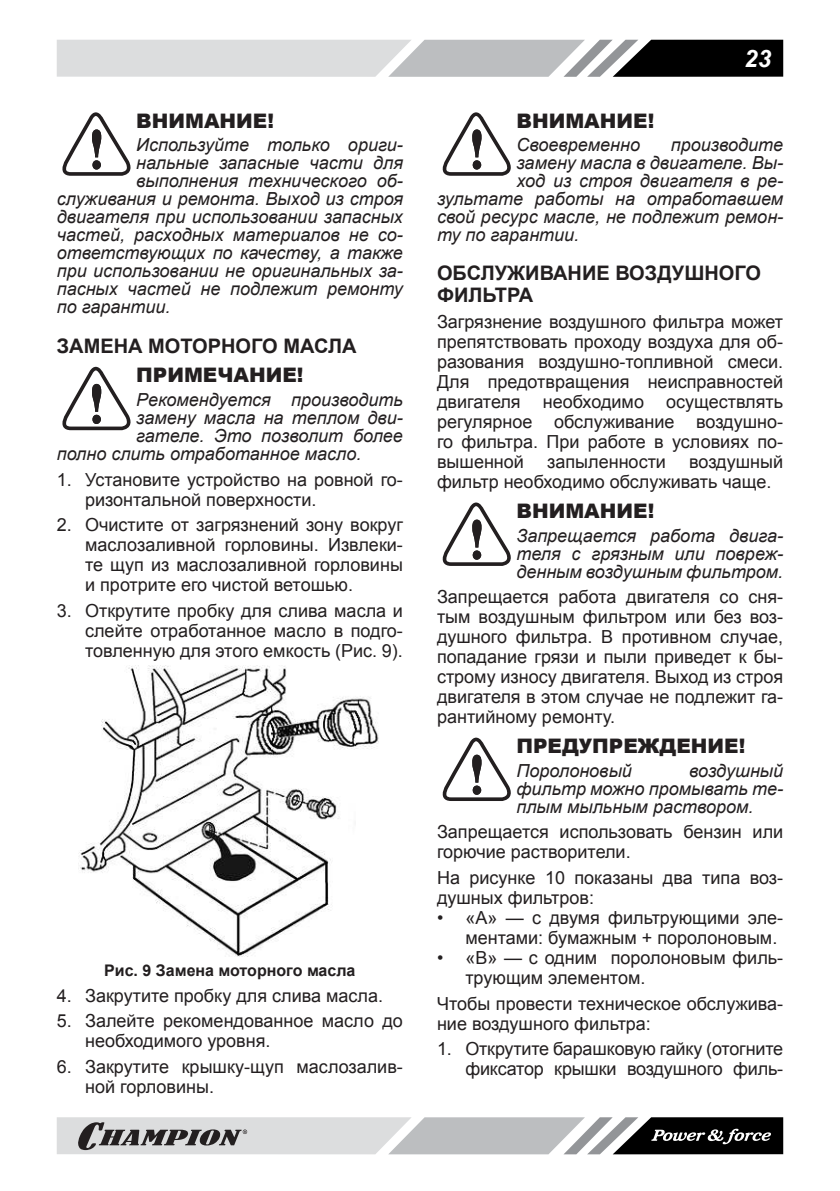
<style>
.page{position:relative;width:840px;height:1191px;background:#fff}
.page>*{position:absolute;margin:0;border:0;box-sizing:border-box;transform-origin:0 0}
.t1{font:italic 700 24px "Arial";color:#fff}
.t2{font:900 20px "Arial";color:#231f20}
.t3{font:700 20px/22px "Arial";color:#231f20}
.t4{font:18px/20px "Arial";color:#231f20}
.t5{font:italic 18px/18px "Arial";color:#231f20;text-align:justify}
.t6{font:700 16px "Arial";color:#231f20}
</style>
<div class="page">
<svg style="left:57px;top:40px;width:725px;height:37px;background:#a7a8a9"></svg>
<svg style="left:57px;top:1117px;width:725px;height:37px;background:#a1a2a3"></svg>
<svg style="left:62px;top:112px;width:69px;height:64px"></svg>
<svg style="left:62px;top:367px;width:69px;height:63px"></svg>
<img style="left:79px;top:666px;width:300px;height:291px">
<svg style="left:442px;top:112px;width:69px;height:64px"></svg>
<svg style="left:442px;top:502px;width:69px;height:64px"></svg>
<svg style="left:442px;top:737px;width:69px;height:64px"></svg>
<p class="t2" style="left:136px;top:106px;width:139px">ВНИМАНИЕ!</p>
<p class="t5" style="left:136px;top:136px;width:268px">Используйте только ориги-</p>
<p class="t5" style="left:136px;top:154px;width:268px">нальные запасные части для</p>
<p class="t5" style="left:136px;top:172px;width:268px">выполнения технического об-</p>
<p class="t5" style="left:57px;top:190px;width:347px">служивания и ремонта. Выход из строя</p>
<p class="t5" style="left:57px;top:208px;width:347px">двигателя при использовании запасных</p>
<p class="t5" style="left:57px;top:226px;width:347px">частей, расходных материалов не со-</p>
<p class="t5" style="left:57px;top:244px;width:347px">ответствующих по качеству, а также</p>
<p class="t5" style="left:57px;top:262px;width:347px">при использовании не оригинальных за-</p>
<p class="t5" style="left:57px;top:280px;width:347px">пасных частей не подлежит ремонту</p>
<p class="t5" style="left:57px;top:298px;width:115px">по гарантии.</p>
<p class="t3" style="left:57px;top:335px;width:301px">ЗАМЕНА МОТОРНОГО МАСЛА</p>
<p class="t2" style="left:136px;top:360px;width:169px">ПРИМЕЧАНИЕ!</p>
<p class="t5" style="left:136px;top:391px;width:268px">Рекомендуется производить</p>
<p class="t5" style="left:136px;top:409px;width:268px">замену масла на теплом дви-</p>
<p class="t5" style="left:136px;top:427px;width:268px">гателе. Это позволит более</p>
<p class="t5" style="left:57px;top:445px;width:306px">полно слить отработанное масло.</p>
<p class="t4" style="left:85px;top:469px;width:319px;text-indent:-28px">1. Установите устройство на ровной го&shy;ризонтальной поверхности.</p>
<p class="t4" style="left:85px;top:515px;width:319px;text-align:justify;text-indent:-28px">2. Очистите от загрязнений зону вокруг маслозаливной горловины. Извлеки&shy;те щуп из маслозаливной горловины и протрите его чистой ветошью.</p>
<p class="t4" style="left:85px;top:601px;width:319px;text-align:justify;text-indent:-28px">3. Открутите пробку для слива масла и слейте отработанное масло в подго&shy;товленную для этого емкость (Рис. 9).</p>
<p class="t6" style="left:104px;top:959px;width:253px">Рис. 9 Замена моторного масла</p>
<p class="t4" style="left:57px;top:985px;width:328px">4. Закрутите пробку для слива масла.</p>
<p class="t4" style="left:85px;top:1011px;width:319px;text-indent:-28px">5. Залейте рекомендованное масло до необходимого уровня.</p>
<p class="t4" style="left:85px;top:1057px;width:319px;text-indent:-28px">6. Закрутите крышку-щуп маслозалив&shy;ной горловины.</p>
<h1 class="t1" style="left:743px;top:44px;width:28px">23</h1>
<p class="t2" style="left:516px;top:106px;width:139px">ВНИМАНИЕ!</p>
<p class="t5" style="left:516px;top:136px;width:125px">Своевременно</p>
<p class="t5" style="left:670px;top:136px;width:114px">производите</p>
<p class="t5" style="left:516px;top:154px;width:268px">замену масла в двигателе. Вы-</p>
<p class="t5" style="left:516px;top:172px;width:268px">ход из строя двигателя в ре-</p>
<p class="t5" style="left:437px;top:190px;width:347px">зультате работы на отработавшем</p>
<p class="t5" style="left:437px;top:208px;width:347px">свой ресурс масле, не подлежит ремон-</p>
<p class="t5" style="left:437px;top:226px;width:144px">ту по гарантии.</p>
<p class="t3" style="left:437px;top:263px;width:325px">ОБСЛУЖИВАНИЕ ВОЗДУШНОГО<br>ФИЛЬТРА</p>
<p class="t4" style="left:437px;top:312px;width:347px;text-align:justify">Загрязнение воздушного фильтра может препятствовать проходу воздуха для об&shy;разования воздушно-топливной смеси.<br>Для предотвращения неисправностей двигателя необходимо осуществлять регулярное обслуживание воздушно&shy;го фильтра. При работе в условиях по&shy;вышенной</p>
<p class="t4" style="left:437px;top:452px;width:347px;text-indent:252px">воздушный фильтр необходимо обслуживать чаще.</p>
<p class="t2" style="left:516px;top:496px;width:139px">ВНИМАНИЕ!</p>
<p class="t5" style="left:516px;top:526px;width:268px">Запрещается работа двига&shy;теля с грязным или повреж&shy;денным воздушным фильтром.</p>
<p class="t4" style="left:437px;top:587px;width:347px;text-align:justify">Запрещается работа двигателя со сня&shy;тым воздушным фильтром или без воз&shy;душного фильтра. В противном случае, попадание грязи и пыли приведет к бы&shy;строму износу двигателя. Выход из строя двигателя в этом случае не подлежит га&shy;рантийному ремонту.</p>
<p class="t2" style="left:516px;top:731px;width:230px">ПРЕДУПРЕЖДЕНИЕ!</p>
<p class="t5" style="left:516px;top:761px;width:117px">Поролоновый</p>
<p class="t4" style="left:547px;top:452px;width:120px">запыленности</p>
<p class="t5" style="left:516px;top:761px;width:268px;text-indent:173px">воздушный фильтр можно промывать те&shy;плым мыльным раствором.</p>
<p class="t4" style="left:437px;top:822px;width:347px">Запрещается использовать бензин или горючие растворители.</p>
<p class="t4" style="left:437px;top:868px;width:347px">На рисунке 10 показаны два типа воз&shy;душных фильтров:</p>
<p class="t4" style="left:465px;top:908px;width:319px;text-indent:-28px">• «А» — с двумя фильтрующими эле&shy;ментами: бумажным + поролоновым.</p>
<p class="t4" style="left:465px;top:948px;width:319px;text-indent:-28px">• «В» — с одним поролоновым филь&shy;трующим элементом.</p>
<p class="t4" style="left:437px;top:993px;width:347px">Чтобы провести техническое обслужива&shy;ние воздушного фильтра:</p>
<p class="t4" style="left:437px;top:1039px;width:347px;text-align:right">1. Открутите барашковую гайку (отогните фиксатор крышки воздушного филь-</p>
</div>
